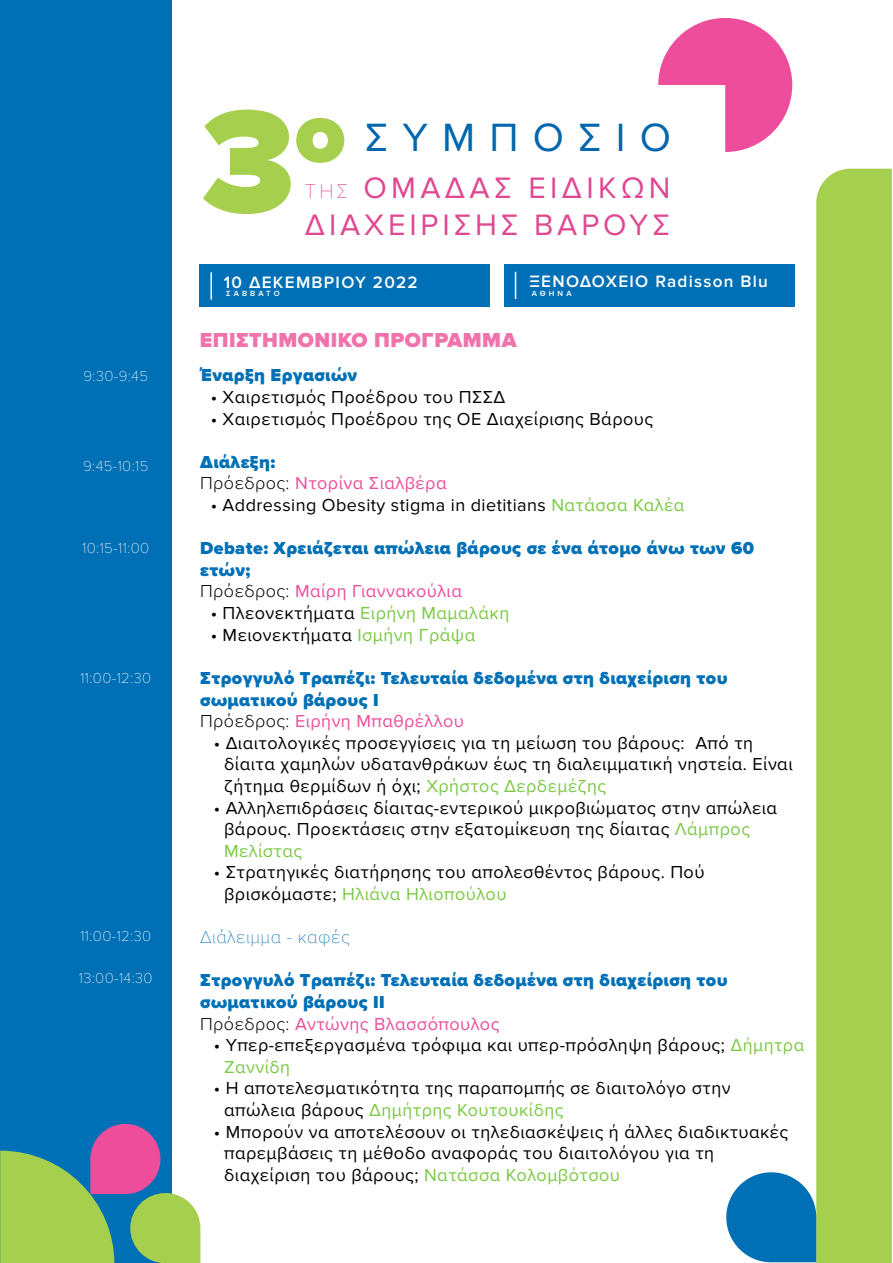
<style>
.page{position:relative;width:893px;height:1263px;background:#fff}
.page>*{position:absolute;margin:0;border:0;box-sizing:border-box;transform-origin:0 0}
.t1{font:40.95px "Proxima Nova";letter-spacing:.345em;color:#0066ad}
.t2{font:30.6px/36.8px "Proxima Nova";letter-spacing:.125em;color:#e04892}
.t3{font:900 21px "Proxima Nova";letter-spacing:.025em;color:#f173ac}
.t4{font:18px/21.6px "Proxima Nova";letter-spacing:.025em;color:#000}
.t5{font:900 18px/21.6px "Proxima Nova";letter-spacing:.025em;color:#0070b6}
.t6{font:18px/21.6px "Proxima Nova";letter-spacing:.025em;color:#ee4d9b}
.t7{font:100 18px "Proxima Nova T";letter-spacing:.025em;color:#0070b6}
.t8{font:600 17.1px "Proxima Nova";letter-spacing:.075em;color:#fff}
.t9{font:100 15px "Proxima Nova T";letter-spacing:.025em;color:#fff}
.t10{font:600 7.8px "Proxima Nova";letter-spacing:.4em;color:#fff}
.s1{font-weight:900;font-size:151.65px;color:#a5cf4d}
.s2{font-weight:900;font-size:88.35px;color:#a5cf4d}
.s3{font-family:"Proxima Nova T";font-weight:100;font-size:20.4px}
.s4{font-weight:900;color:#0070b6}
.s5{font-weight:300;color:#000}
.s6{color:#7ac943}
.s7{font-weight:400;color:#ee4d9b}
</style>
<div class="page">
<div style="left:816px;top:169px;width:76px;height:1094px;background:#a5cf4d"></div>
<div style="left:0;top:1px;width:171px;height:1262px;background:#0070b6"></div>
<svg style="left:726px;top:1172px;width:90px;height:90px"></svg>
<svg style="left:0;top:1124px;width:200px;height:139px"></svg>
<svg style="left:658px;top:18px;width:134px;height:134px"></svg>
<div style="left:504px;top:264px;width:290px;height:43px;background:#0070b6"></div>
<div style="left:199px;top:265px;width:290px;height:42px;background:#0070b6"></div>
<hr style="left:210px;top:272px;width:2px;height:28px;background:#fff">
<svg style="left:515px;top:272px;width:1px;height:27px"></svg>
<p class="t9" style="left:83px;top:368px;width:66px">9:30-9:45</p>
<p class="t9" style="left:83px;top:457px;width:67px">9:45-10:15</p>
<p class="t9" style="left:82px;top:539px;width:68px">10:15-11:00</p>
<p class="t9" style="left:80px;top:669px;width:72px">11:00-12:30</p>
<p class="t9" style="left:80px;top:928px;width:72px">11:00-12:30</p>
<p class="t9" style="left:79px;top:970px;width:75px">13:00-14:30</p>
<h1 class="t1" style="left:201px;top:114px;width:471px"><span class="s1">3</span><span class="s2">o</span> ΣΥΜΠΟΣΙΟ</h1>
<h2 class="t2" style="left:305px;top:170px;width:367px"><span class="s3">ΤΗΣ</span> ΟΜΑΔΑΣ ΕΙΔΙΚΩΝ<br>ΔΙΑΧΕΙΡΙΣΗΣ ΒΑΡΟΥΣ</h2>
<p class="t8" style="left:224px;top:272px;width:196px">10 ΔΕΚΕΜΒΡΙΟΥ 2022</p>
<p class="t10" style="left:226px;top:289px;width:55px">ΣΑΒΒΑΤΟ</p>
<p class="t8" style="left:529px;top:272px;width:240px">ΞΕΝΟΔΟΧΕΙΟ Radisson Blu</p>
<p class="t10" style="left:532px;top:289px;width:41px">ΑΘΗΝΑ</p>
<p class="t3" style="left:200px;top:328px;width:318px">ΕΠΙΣΤΗΜΟΝΙΚΟ ΠΡΟΓΡΑΜΜΑ</p>
<p class="t5" style="left:200px;top:365px;width:159px">Έναρξη Εργασιών</p>
<p class="t4" style="left:211px;top:387px;width:296px">• Χαιρετισμός Προέδρου του ΠΣΣΔ</p>
<p class="t4" style="left:211px;top:408px;width:444px">• Χαιρετισμός Προέδρου της ΟΕ Διαχείρισης Βάρους</p>
<p class="t6" style="left:200px;top:451px;width:248px"><span class="s4">Διάλεξη:<br></span><span class="s5">Πρόεδρος:</span> Ντορίνα Σιαλβέρα</p>
<p class="t4" style="left:211px;top:495px;width:475px">• Addressing Obesity stigma in dietitians <span class="s6">Νατάσσα Καλέα</span></p>
<p class="t5" style="left:200px;top:538px;width:555px">Debate: Χρειάζεται απώλεια βάρους σε ένα άτομο άνω των 60 ετών;<br><span class="s5">Πρόεδρος:</span> <span class="s7">Μαίρη Γιαννακούλια</span></p>
<p class="t4" style="left:211px;top:603px;width:300px">• Πλεονεκτήματα <span class="s6">Ειρήνη Μαμαλάκη</span></p>
<p class="t4" style="left:211px;top:624px;width:266px">• Μειονεκτήματα <span class="s6">Ισμήνη Γράψα</span></p>
<p class="t5" style="left:200px;top:668px;width:529px">Στρογγυλό Τραπέζι: Τελευταία δεδομένα στη διαχείριση του σωματικού βάρους Ι<br><span class="s5">Πρόεδρος:</span> <span class="s7">Ειρήνη Μπαθρέλλου</span></p>
<p class="t4" style="left:224px;top:732px;width:570px;text-indent:-10px">• Διαιτολογικές προσεγγίσεις για τη µείωση του βάρους: Από τη δίαιτα χαμηλών υδατανθράκων έως τη διαλειµµατική νηστεία. Είναι ζήτημα θερμίδων ή όχι; <span class="s6">Χρήστος Δερδεμέζης</span></p>
<p class="t4" style="left:224px;top:797px;width:554px;text-indent:-10px">• Αλληλεπιδράσεις δίαιτας-εντερικού μικροβιώματος στην απώλεια βάρους. Προεκτάσεις στην εξατομίκευση της δίαιτας <span class="s6">Λάμπρος<br>Μελίστας</span></p>
<p class="t4" style="left:224px;top:862px;width:482px;text-indent:-10px">• Στρατηγικές διατήρησης του απολεσθέντος βάρους. Πού βρισκόμαστε; <span class="s6">Ηλιάνα Ηλιοπούλου</span></p>
<p class="t7" style="left:200px;top:927px;width:151px">Διάλειμμα - καφές</p>
<p class="t5" style="left:200px;top:970px;width:529px">Στρογγυλό Τραπέζι: Τελευταία δεδομένα στη διαχείριση του σωματικού βάρους ΙΙ<br><span class="s5">Πρόεδρος:</span> <span class="s7">Αντώνης Βλασσόπουλος</span></p>
<p class="t4" style="left:224px;top:1035px;width:582px;text-indent:-10px">• Υπερ-επεξεργασμένα τρόφιμα και υπερ-πρόσληψη βάρους; <span class="s6">Δήμητρα<br>Ζαννίδη</span></p>
<p class="t4" style="left:224px;top:1078px;width:508px;text-indent:-10px">• Η αποτελεσματικότητα της παραπομπής σε διαιτολόγο στην απώλεια βάρους <span class="s6">Δημήτρης Κουτουκίδης</span></p>
<p class="t4" style="left:224px;top:1121px;width:566px;text-indent:-10px">• Μπορούν να αποτελέσουν οι τηλεδιασκέψεις ή άλλες διαδικτυακές παρεμβάσεις τη μέθοδο αναφοράς του διαιτολόγου για τη διαχείριση του βάρους; <span class="s6">Νατάσσα Κολομβότσου</span></p>
</div>
